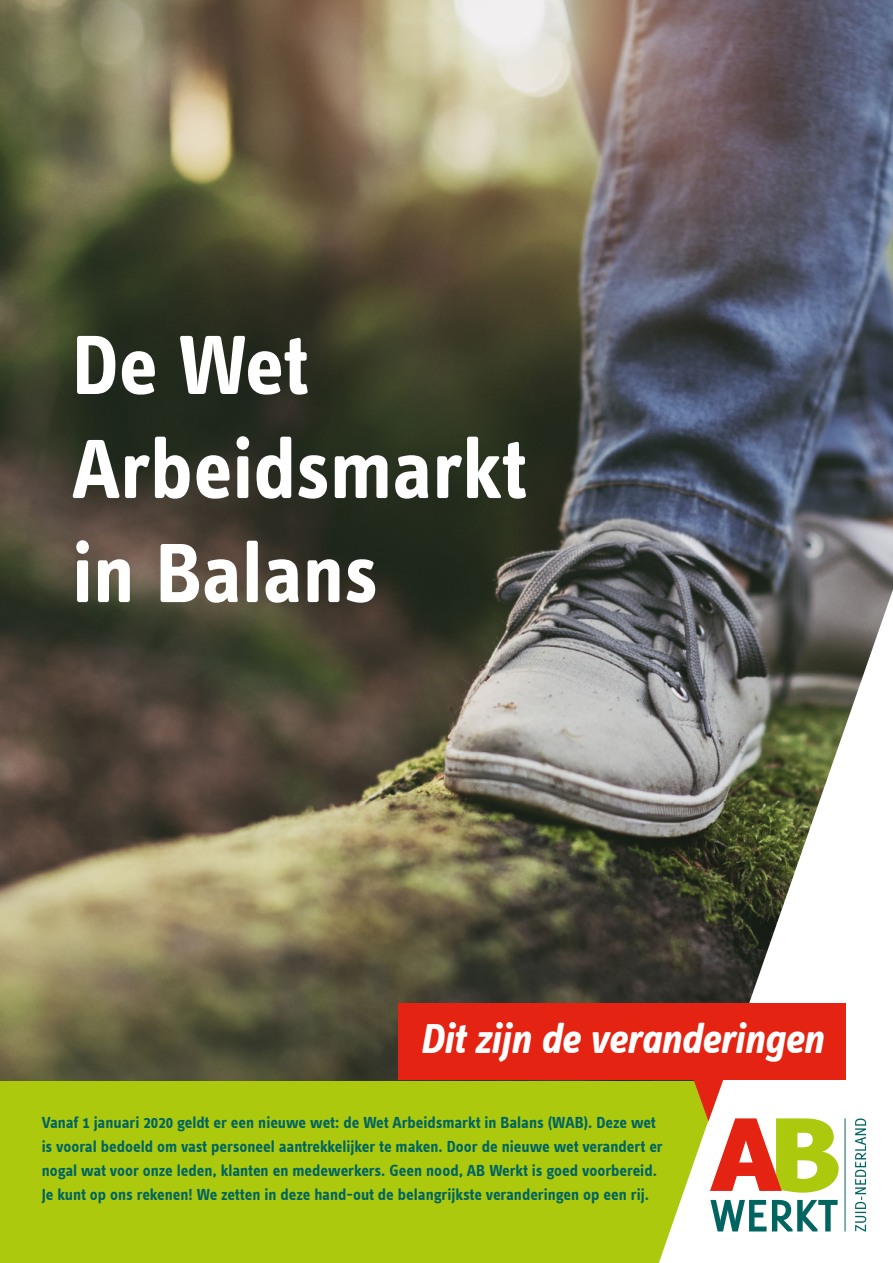
<style>
.page{position:relative;width:893px;height:1263px;background:#fff}
.page>*{position:absolute;margin:0;border:0;box-sizing:border-box;transform-origin:0 0}
.t1{font:700 86.7px/104.1px "Info Text Offc";letter-spacing:-.005em;color:#fff}
.t2{font:italic 700 43.05px "Info Text Offc";letter-spacing:-.005em;color:#fff}
.t3{font:700 16.5px/24px "Info Text Offc";color:#006561}
</style>
<div class="page">
<div style="left:0;top:1080px;width:889px;height:183px;background:#adc90e"></div>
<img style="left:0;top:0;width:893px;height:1080px">
<svg style="left:659px;top:589px;width:234px;height:674px"></svg>
<svg style="left:710px;top:1200px;width:128px;height:31px;background:#86b5b4"></svg>
<svg style="left:855px;top:1118px;width:11px;height:113px"></svg>
<hr style="left:845px;top:1118px;width:1px;height:113px;background:#006561">
<svg style="left:680px;top:1080px;width:159px;height:113px"></svg>
<div style="left:399px;top:1003px;width:447px;height:77px;background:#e42313"></div>
<h1 class="t1" style="left:72px;top:313px;width:456px">De Wet<br>Arbeidsmarkt in Balans</h1>
<h2 class="t2" style="left:420px;top:1013px;width:405px">Dit zijn de veranderingen</h2>
<p class="t3" style="left:42px;top:1111px;width:623px">Vanaf 1 januari 2020 geldt er een nieuwe wet: de Wet Arbeidsmarkt in Balans (WAB). Deze wet is vooral bedoeld om vast personeel aantrekkelijker te maken. Door de nieuwe wet verandert er nogal wat voor onze leden, klanten en medewerkers. Geen nood, AB Werkt is goed voorbereid.<br>Je kunt op ons rekenen! We zetten in deze hand-out de belangrijkste veranderingen op een rij.</p>
</div>
